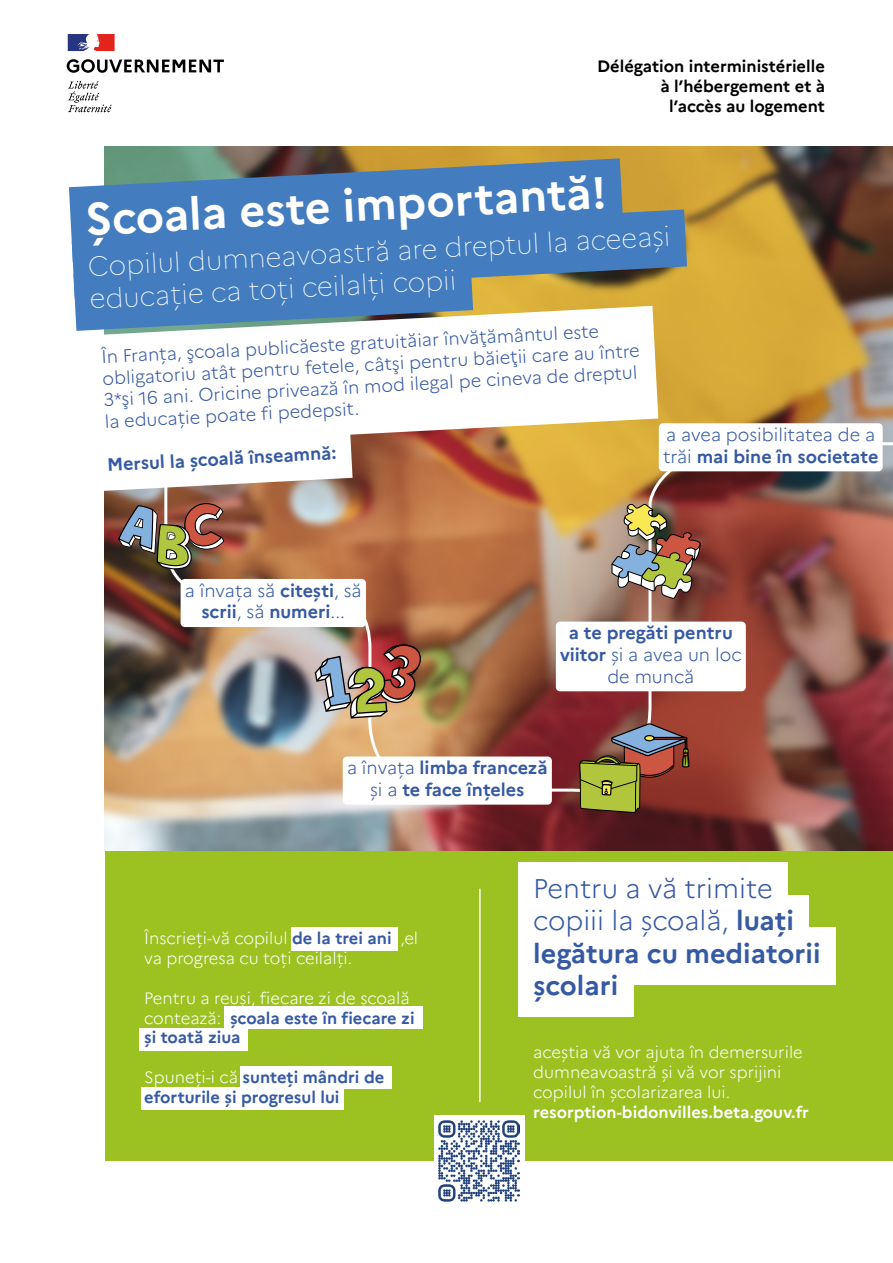
<style>
.page{position:relative;width:893px;height:1263px;background:#fff}
.page>*{position:absolute;margin:0;border:0;box-sizing:border-box;transform-origin:0 0}
.t1{font:700 45px "Marianne";color:#fff}
.t2{font:100 27px/32.4px "Marianne";color:#fff}
.t3{font:700 27px/32.4px "Marianne";color:#3559a3}
.t4{font:300 18px/21.6px "Marianne";color:#3559a3}
.t5{font:700 18px/21.6px "Marianne";color:#3559a3;text-align:center}
.t6{font:300 16.5px/19.8px "Marianne";color:#fff}
.t7{font:700 16.5px/19.8px "Marianne";color:#000;text-align:right}
.t8{font:700 16.5px/19.8px "Marianne";color:#3559a3}
.t9{font:700 16.5px "Marianne";color:#fff}
.s1{font-weight:700}
.s2{font-weight:300}
.s3{font-weight:700;color:#3559a3}
.s4{font-weight:300;color:#fff}
</style>
<div class="page">
<div style="left:105px;top:146px;width:788px;height:1015px;background:#9bc221"></div>
<svg style="left:67px;top:59px;width:157px;height:14px"></svg>
<svg style="left:68px;top:81px;width:44px;height:31px"></svg>
<svg style="left:68px;top:34px;width:47px;height:17px"></svg>
<img style="left:105px;top:146px;width:788px;height:704px">
<svg style="left:69px;top:158px;width:555px;height:88px;fill:#437dc0"></svg>
<svg style="left:72px;top:209px;width:615px;height:89px;fill:#437dc0"></svg>
<div style="left:73px;top:253px;width:400px;height:78px;background:#437dc0"></div>
<img style="left:163px;top:441px;width:730px;height:358px">
<div style="left:181px;top:579px;width:185px;height:48px;background:#fff;border-radius:4px"></div>
<img style="left:118px;top:501px;width:106px;height:68px">
<img style="left:314px;top:643px;width:108px;height:77px">
<div style="left:343px;top:756px;width:209px;height:49px;background:#fff;border-radius:4px"></div>
<div style="left:659px;top:423px;width:224px;height:48px;background:#fff;border-radius:4px"></div>
<svg style="left:578px;top:503px;width:124px;height:329px"></svg>
<div style="left:556px;top:622px;width:190px;height:69px;background:#fff;border-radius:4px"></div>
<div style="left:518px;top:863px;width:270px;height:57px;background:#fff"></div>
<div style="left:518px;top:895px;width:291px;height:57px;background:#fff"></div>
<div style="left:518px;top:927px;width:317px;height:57px;background:#fff"></div>
<div style="left:518px;top:960px;width:115px;height:57px;background:#fff"></div>
<hr style="left:479px;top:889px;width:2px;height:213px;background:#fff">
<div style="left:291px;top:927px;width:107px;height:23px;background:#fff"></div>
<div style="left:225px;top:1006px;width:198px;height:22px;background:#fff"></div>
<div style="left:140px;top:1028px;width:108px;height:22px;background:#fff"></div>
<div style="left:240px;top:1067px;width:152px;height:22px;background:#fff"></div>
<div style="left:141px;top:1087px;width:202px;height:22px;background:#fff"></div>
<svg style="left:85px;top:306px;width:573px;height:142px;fill:#fff"></svg>
<svg style="left:91px;top:430px;width:262px;height:61px"></svg>
<div style="left:434px;top:1115px;width:90px;height:91px;background:#fff"></div>
<img style="left:439px;top:1120px;width:81px;height:81px">
<p class="t7" style="left:597px;top:56px;width:229px">Délégation interministérielle à l’hébergement et à<br>l’accès au logement</p>
<h1 class="t1" style="left:84px;top:192px;width:523px;rotate:-3deg">Școala este importantă!</h1>
<h2 class="t2" style="left:87px;top:250px;width:585px;rotate:-3deg">Copilul dumneavoastră are dreptul la aceeași educație ca toți ceilalți copii</h2>
<p class="t4" style="left:101px;top:346px;width:539px;rotate:-3deg">În Franța, şcoala publicăeste gratuităiar învăţământul este obligatoriu atât pentru fetele, câtşi pentru băieţii care au între 3*şi 16 ani. Oricine privează în mod ilegal pe cineva de dreptul la educație poate fi pedepsit.</p>
<p class="t5" style="left:106px;top:454px;width:231px;rotate:-3deg">Mersul la școală înseamnă:</p>
<p class="t4" style="left:663px;top:424px;width:217px">a avea posibilitatea de a trăi <span class="s1">mai bine în societate</span></p>
<p class="t4" style="left:185px;top:579px;width:178px;text-align:center">a învața să <span class="s1">citești</span>, să <span class="s1">scrii</span>, să <span class="s1">numeri</span>...</p>
<p class="t5" style="left:560px;top:622px;width:183px">a te pregăti pentru viitor <span class="s2">și a avea un loc de muncă</span></p>
<p class="t5" style="left:347px;top:757px;width:202px"><span class="s2">a învața</span> limba franceză <span class="s2">și a</span> te face înțeles</p>
<p class="t6" style="left:144px;top:928px;width:276px">Înscrieți-vă copilul <span class="s3">de la trei ani</span>, ,el va progresa cu toți ceilalți.</p>
<p class="t6" style="left:144px;top:988px;width:272px">Pentru a reuși, fiecare zi de școală contează: <span class="s3">școala este în fiecare zi și toată ziua</span></p>
<p class="t8" style="left:144px;top:1067px;width:242px"><span class="s4">Spuneți-i că</span> sunteți mândri de eforturile și progresul lui<span class="s4">.</span></p>
<h2 class="t3" style="left:533px;top:872px;width:289px"><span class="s2">Pentru a vă trimite copiii la școală,</span> luați legătura cu mediatorii școlari</h2>
<p class="t6" style="left:533px;top:1042px;width:271px">aceștia vă vor ajuta în demersurile dumneavoastră și vă vor sprijini copilul în școlarizarea lui.</p>
<p class="t9" style="left:533px;top:1101px;width:277px">resorption-bidonvilles.beta.gouv.fr</p>
</div>
